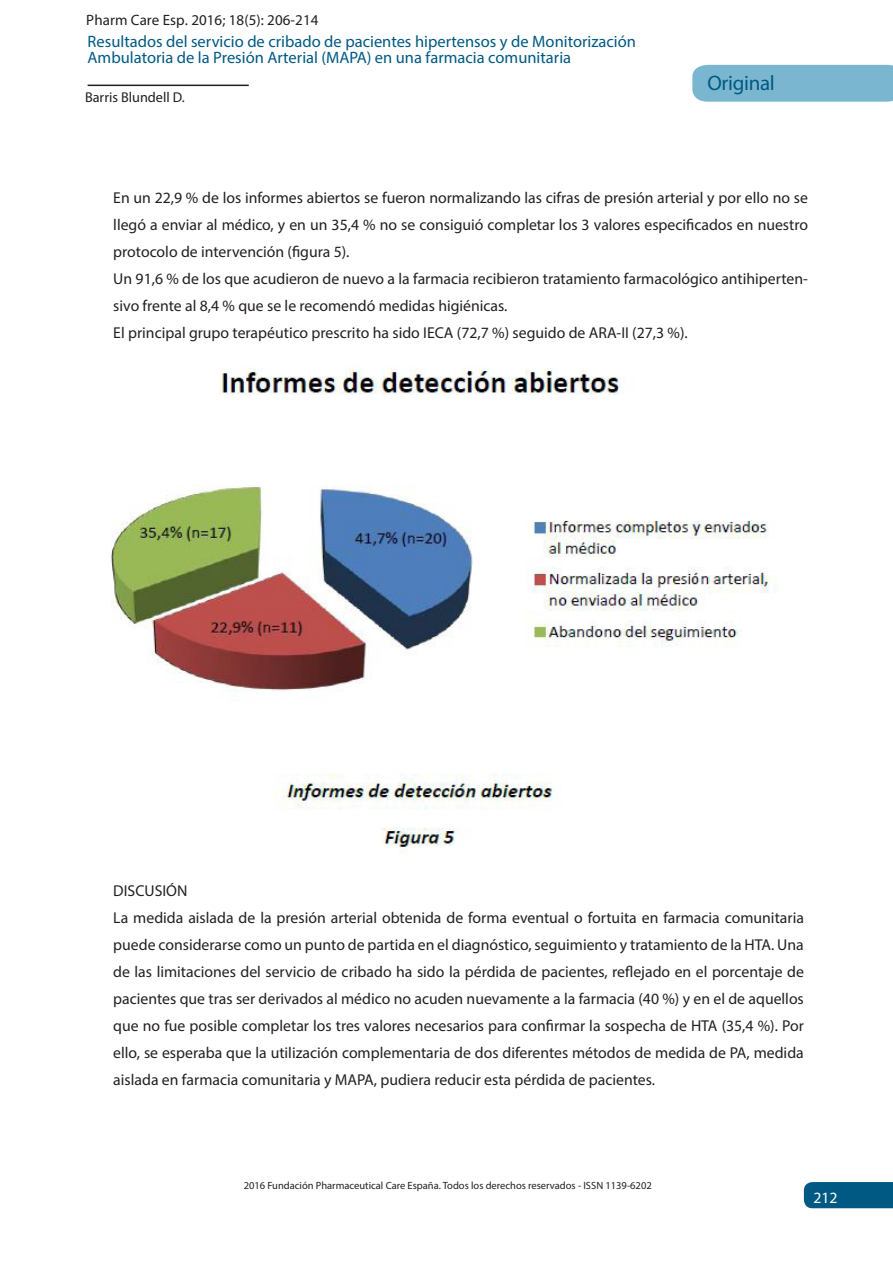
<style>
.page{position:relative;width:893px;height:1263px;background:#fff}
.page>*{position:absolute;margin:0;border:0;box-sizing:border-box;transform-origin:0 0}
.t1{font:21px "Myriad Pro";letter-spacing:-.015em;color:#005983}
.t2{font:16.5px/16.5px "Myriad Pro";color:#005983}
.Estilo_de_párrafo_1{font:15.75px/27px "Myriad Pro";color:#231f20;text-align:justify}
.t3{font:15.75px "Myriad Pro";color:#fff}
.t4{font:15px "Myriad Pro";letter-spacing:.005em;color:#231f20}
.t5{font:14.25px "Myriad Pro";color:#231f20}
.t6{font:10.5px "Myriad Pro";color:#231f20}
</style>
<div class="page">
<div style="left:804px;top:1182px;width:89px;height:26px;background:#005983"></div>
<div style="left:692px;top:65px;width:201px;height:37px;background:#7bb6d0"></div>
<hr style="left:88px;top:85px;width:161px;height:1px;background:#231f20">
<img style="left:111px;top:368px;width:667px;height:485px">
<p class="t4" style="left:86px;top:11px;width:234px">Pharm Care Esp. 2016; 18(5): 206-214</p>
<p class="t2" style="left:88px;top:33px;width:550px">Resultados del servicio de cribado de pacientes hipertensos y de Monitorización<br>Ambulatoria de la Presión Arterial (MAPA) en una farmacia comunitaria</p>
<p class="t5" style="left:85px;top:89px;width:101px">Barris Blundell D.</p>
<h1 class="t1" style="left:707px;top:70px;width:69px">Original</h1>
<p class="Estilo_de_párrafo_1" style="left:113px;top:184px;width:696px">En un 22,9 % de los informes abiertos se fueron normalizando las cifras de presión arterial y por ello no se llegó a enviar al médico, y en un 35,4 % no se consiguió completar los 3 valores especificados en nuestro protocolo de intervención (figura 5).</p>
<p class="Estilo_de_párrafo_1" style="left:113px;top:265px;width:696px">Un 91,6 % de los que acudieron de nuevo a la farmacia recibieron tratamiento farmacológico antihiperten&shy;sivo frente al 8,4 % que se le recomendó medidas higiénicas.</p>
<p class="Estilo_de_párrafo_1" style="left:113px;top:319px;width:576px">El principal grupo terapéutico prescrito ha sido IECA (72,7 %) seguido de ARA-II (27,3 %).</p>
<p class="Estilo_de_párrafo_1" style="left:113px;top:877px;width:76px">DISCUSIÓN</p>
<p class="Estilo_de_párrafo_1" style="left:113px;top:904px;width:692px">La medida aislada de la presión arterial obtenida de forma eventual o fortuita en farmacia comunitaria puede considerarse como un punto de partida en el diagnóstico, seguimiento y tratamiento de la HTA. Una de las limitaciones del servicio de cribado ha sido la pérdida de pacientes, reflejado en el porcentaje de pacientes que tras ser derivados al médico no acuden nuevamente a la farmacia (40 %) y en el de aquellos que no fue posible completar los tres valores necesarios para confirmar la sospecha de HTA (35,4 %). Por ello, se esperaba que la utilización complementaria de dos diferentes métodos de medida de PA, medida aislada en farmacia comunitaria y MAPA, pudiera reducir esta pérdida de pacientes.</p>
<p class="t6" style="left:244px;top:1179px;width:409px">2016 Fundación Pharmaceutical Care España. Todos los derechos reservados - ISSN 1139-6202</p>
<p class="t3" style="left:813px;top:1188px;width:26px">212</p>
</div>
